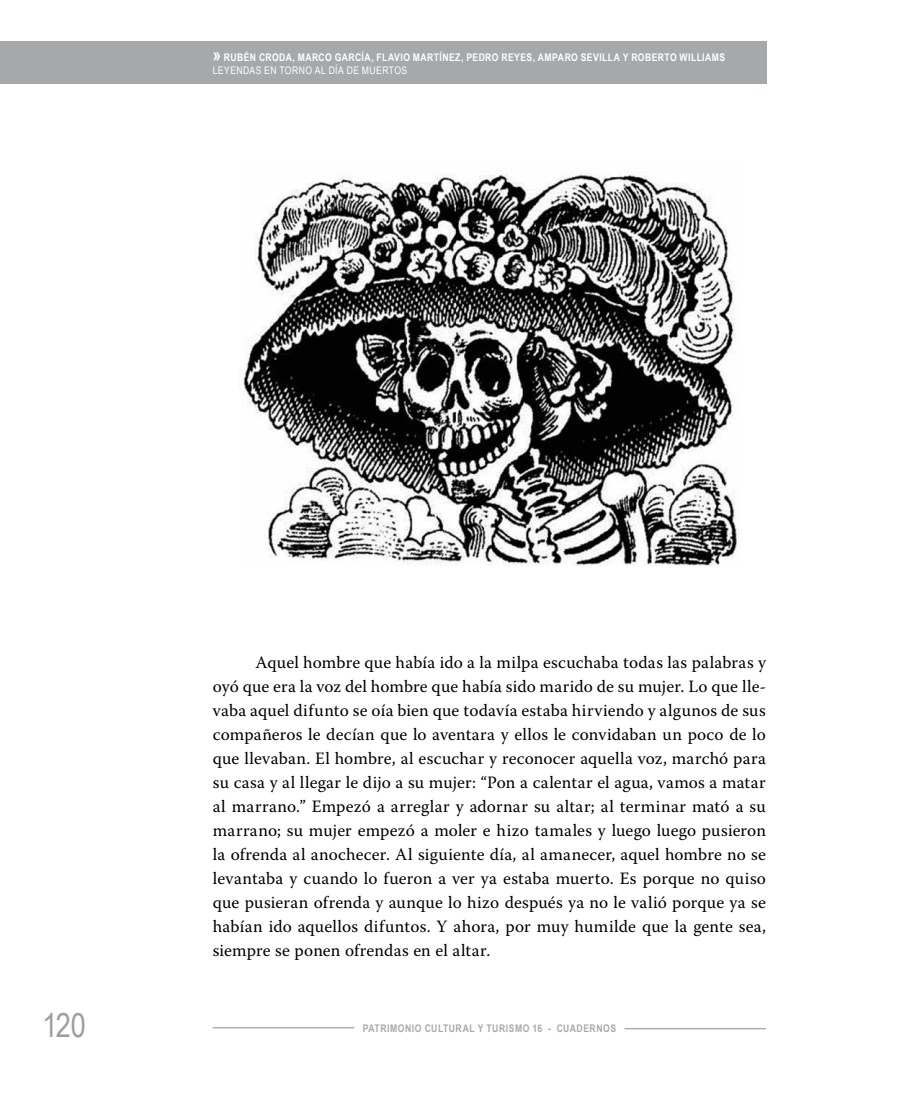
<style>
.page{position:relative;width:915px;height:1106px;background:#fff}
.page>*{position:absolute;margin:0;border:0;box-sizing:border-box;transform-origin:0 0}
.t1{font:33px "Arial Narrow";color:#9c9e9f}
.t2{font:17.25px/24px "Warnock Pro";letter-spacing:.005em;color:#000;text-align:justify}
.t3{font:700 10.5px/13.5px "Arial Narrow";letter-spacing:.04em;color:#fff}
.t4{font:700 10.5px "Arial Narrow";letter-spacing:.05em;color:#a7a8aa}
.s1{font-size:18px}
.s2{font-weight:400}
</style>
<div class="page">
<div style="left:0;top:41px;width:765px;height:42px;background:#a7a8aa"></div>
<hr style="left:213px;top:1027px;width:141px;height:1px;background:#a7a8aa">
<hr style="left:624px;top:1028px;width:141px;height:1px;background:#a7a8aa">
<img style="left:239px;top:174px;width:500px;height:391px">
<p class="t3" style="left:213px;top:50px;width:514px"><span class="s1">»</span> RUBÉN CRODA, MARCO GARCÍA, FLAVIO MARTÍNEZ, PEDRO REYES, AMPARO SEVILLA Y ROBERTO WILLIAMS<br><span class="s2">LEYENDAS EN TORNO AL DÍA DE MUERTOS</span></p>
<h1 class="t1" style="left:43px;top:1001px;width:45px">120</h1>
<p class="t2" style="left:213px;top:650px;width:554px;text-indent:43px">Aquel hombre que había ido a la milpa escuchaba todas las palabras y oyó que era la voz del hombre que había sido marido de su mujer. Lo que lle&shy;vaba aquel difunto se oía bien que todavía estaba hirviendo y algunos de sus compañeros le decían que lo aventara y ellos le convidaban un poco de lo que llevaban. El hombre, al escuchar y reconocer aquella voz, marchó para su casa y al llegar le dijo a su mujer: “Pon a calentar el agua, vamos a matar al marrano.” Empezó a arreglar y adornar su altar; al terminar mató a su marrano; su mujer empezó a moler e hizo tamales y luego luego pusieron la ofrenda al anochecer. Al siguiente día, al amanecer, aquel hombre no se levantaba y cuando lo fueron a ver ya estaba muerto. Es porque no quiso que pusieran ofrenda y aunque lo hizo después ya no le valió porque ya se habían ido aquellos difuntos. Y ahora, por muy humilde que la gente sea, siempre se ponen ofrendas en el altar.</p>
<p class="t4" style="left:362px;top:1020px;width:255px">PATRIMONIO CULTURAL Y TURISMO 16 - CUADERNOS</p>
</div>
